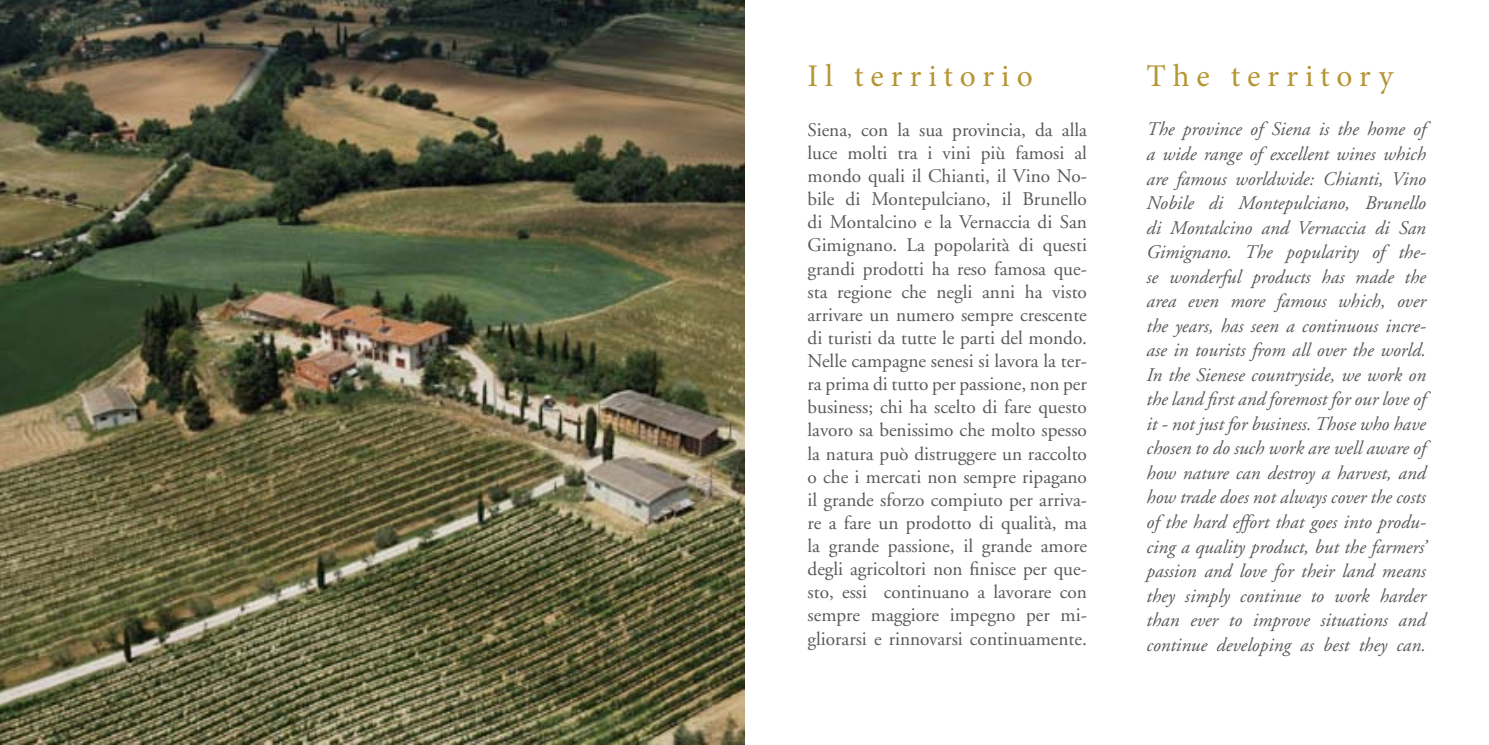
<style>
.page{position:relative;width:1489px;height:745px;background:#fff}
.page>*{position:absolute;margin:0;border:0;box-sizing:border-box;transform-origin:0 0}
.t1{font:31.5px "Minion Pro";letter-spacing:.22em;color:#b69534}
.t2{font:19.25px/23.1px "Adobe Garamond";color:#58595b;text-align:justify}
.t3{font:italic 19.25px/24.5px "Adobe Garamond";color:#58595b;text-align:justify}
</style>
<div class="page">
<img style="left:0;top:0;width:744px;height:744px">
<h1 class="t1" style="left:807px;top:55px;width:227px">Il territorio</h1>
<h1 class="t1" style="left:1146px;top:55px;width:248px">The territory</h1>
<p class="t2" style="left:807px;top:118px;width:281px">Siena, con la sua provincia, da alla luce molti tra i vini più famosi al mondo quali il Chianti, il Vino No&shy;bile di Montepulciano, il Brunello di Montalcino e la Vernaccia di San Gimignano. La popolarità di questi grandi prodotti ha reso famosa que&shy;sta regione che negli anni ha visto arrivare un numero sempre crescente di turisti da tutte le parti del mondo.<br>Nelle campagne senesi si lavora la ter&shy;ra prima di tutto per passione, non per business; chi ha scelto di fare questo lavoro sa benissimo che molto spesso la natura può distruggere un raccolto o che i mercati non sempre ripagano il grande sforzo compiuto per arriva&shy;re a fare un prodotto di qualità, ma la grande passione, il grande amore degli agricoltori non finisce per que&shy;sto, essi continuano a lavorare con sempre maggiore impegno per mi&shy;gliorarsi e rinnovarsi continuamente.</p>
<p class="t3" style="left:1146px;top:118px;width:281px">The province of Siena is the home of a wide range of excellent wines which are famous worldwide: Chianti, Vino Nobile di Montepulciano, Brunello di Montalcino and Vernaccia di San Gimignano. The popularity of the&shy;se wonderful products has made the area even more famous which, over the years, has seen a continuous incre&shy;ase in tourists from all over the world.<br>In the Sienese countryside, we work on the land first and foremost for our love of it - not just for business. Those who have chosen to do such work are well aware of how nature can destroy a harvest, and how trade does not always cover the costs of the hard effort that goes into produ&shy;cing a quality product, but the farmers’ passion and love for their land means they simply continue to work harder than ever to improve situations and continue developing as best they can.</p>
</div>
